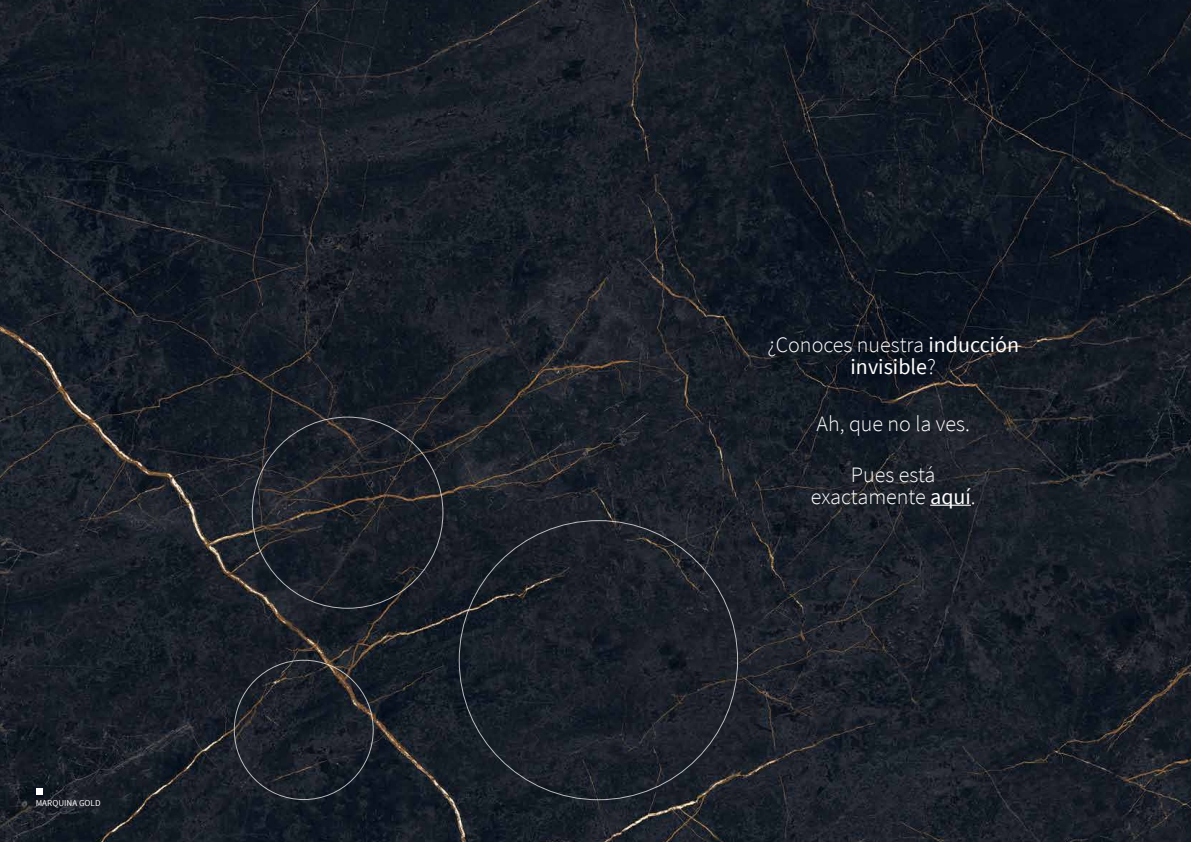
<style>
.page{position:relative;width:1191px;height:842px;background:#fff}
.page>*{position:absolute;margin:0;border:0;box-sizing:border-box;transform-origin:0 0}
.t1{font:300 22px/22px "Source Sans Pro";color:#fff;text-align:center}
.t2{font:22px/22px "Source Sans Pro";color:#fff;text-align:center}
.t3{font:9px "Source Sans Pro";color:#fff}
.s1{font-weight:300}
.s2{font-weight:400}
</style>
<div class="page">
<img style="left:0;top:0;width:1191px;height:842px">
<div style="left:36px;top:788px;width:7px;height:7px;background:#fff"></div>
<hr style="left:930px;top:505px;width:41px;height:1px;background:#fff">
<p class="t3" style="left:36px;top:798px;width:66px">MARQUINA GOLD</p>
<p class="t2" style="left:767px;top:334px;width:253px"><span class="s1">¿Conoces nuestra</span> inducción invisible<span class="s1">?</span></p>
<p class="t1" style="left:816px;top:413px;width:155px">Ah, que no la ves.</p>
<p class="t1" style="left:810px;top:463px;width:166px">Pues está exactamente <span class="s2">aquí</span>.</p>
</div>
